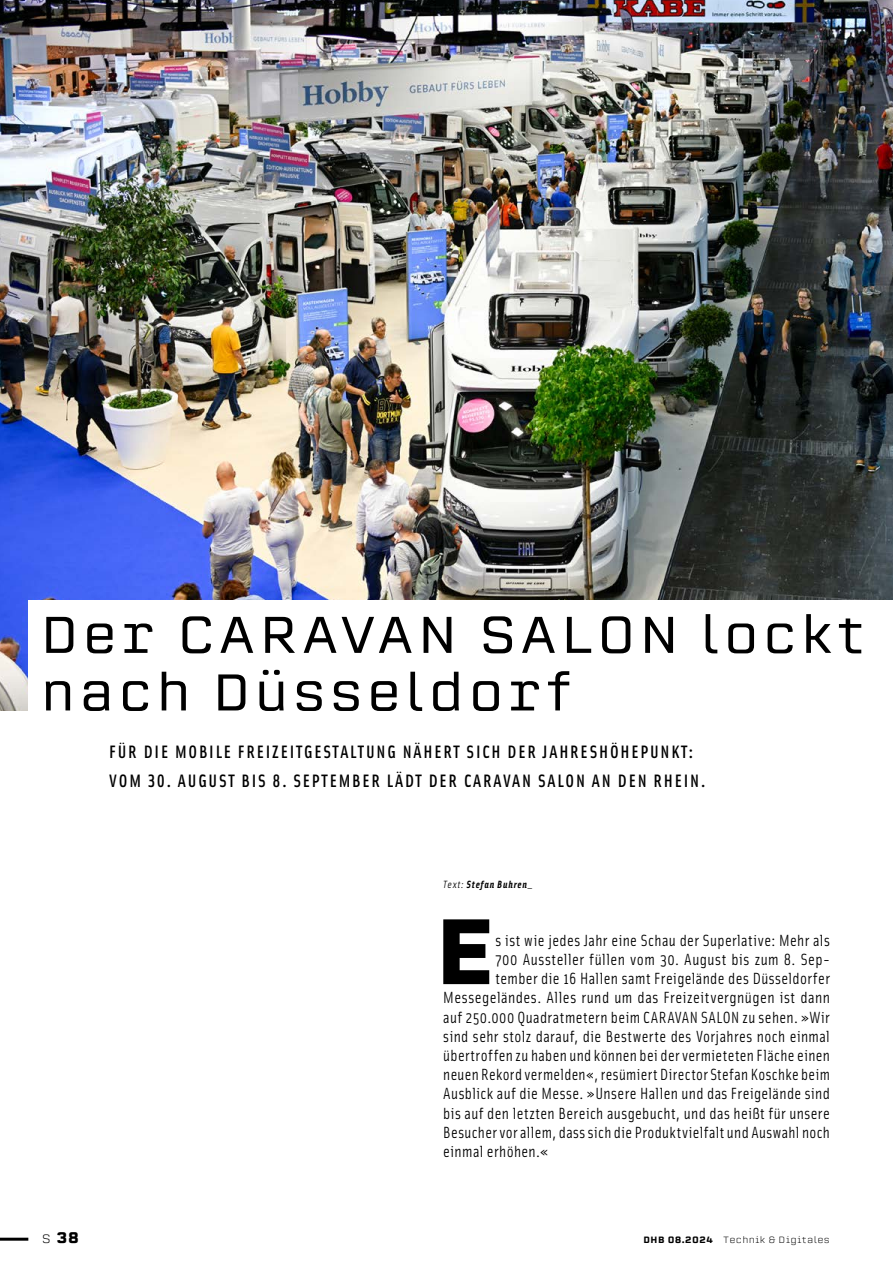
<style>
.page{position:relative;width:893px;height:1263px;background:#fff}
.page>*{position:absolute;margin:0;border:0;box-sizing:border-box;transform-origin:0 0}
.t1{font:700 90.75px "Erbaum";color:#000}
.t2{font:51px/57.6px "Erbaum";letter-spacing:.07em;color:#000}
.t3{font:500 18px/28.8px "Solex OT";letter-spacing:.1em;color:#000}
.t4{font:16.2px "Solex OT";letter-spacing:.025em;color:#000}
.t5{font:700 15px "Erbaum";color:#000}
.t6{font:italic 700 10.5px "Solex OT";letter-spacing:.075em;color:#000}
.t7{font:300 9px "Erbaum";letter-spacing:.03em;color:#000}
.s1{font-weight:400}
.s2{font-weight:300;font-size:12px}
.s3{font-weight:500}
</style>
<div class="page">
<hr style="left:0;top:1238px;width:28px;height:3px;background:#000">
<img style="left:0;top:0;width:893px;height:710px">
<div style="left:28px;top:601px;width:865px;height:129px;background:#fff"></div>
<h2 class="t2" style="left:40px;top:605px;width:826px">Der CARAVAN SALON lockt nach Düsseldorf</h2>
<p class="t3" style="left:109px;top:737px;width:598px">FÜR DIE MOBILE FREIZEITGESTALTUNG NÄHERT SICH DER JAHRESHÖHEPUNKT:<br>VOM 30. AUGUST BIS 8. SEPTEMBER LÄDT DER CARAVAN SALON AN DEN RHEIN.</p>
<p class="t6" style="left:443px;top:878px;width:91px"><span class="s1">Text:</span> Stefan Buhren_</p>
<h1 class="t1" style="left:435px;top:886px;width:60px">E</h1>
<p class="t4" style="left:495px;top:930px;width:336px">s ist wie jedes Jahr eine Schau der Superlative: Mehr als</p>
<p class="t4" style="left:495px;top:949px;width:336px">700 Aussteller füllen vom 30. August bis zum 8. Sep-</p>
<p class="t4" style="left:495px;top:968px;width:336px">tember die 16 Hallen samt Freigelände des Düsseldorfer</p>
<p class="t4" style="left:443px;top:987px;width:388px">Messegeländes. Alles rund um das Freizeitvergnügen ist dann</p>
<p class="t4" style="left:443px;top:1006px;width:388px">auf 250.000 Quadratmetern beim CARAVAN SALON zu sehen. »Wir</p>
<p class="t4" style="left:443px;top:1026px;width:388px">sind sehr stolz darauf, die Bestwerte des Vorjahres noch einmal</p>
<p class="t4" style="left:443px;top:1045px;width:388px">übertroffen zu haben und können bei der vermieteten Fläche einen</p>
<p class="t4" style="left:443px;top:1064px;width:388px">neuen Rekord vermelden«, resümiert Director Stefan Koschke beim</p>
<p class="t4" style="left:443px;top:1083px;width:388px">Ausblick auf die Messe. »Unsere Hallen und das Freigelände sind</p>
<p class="t4" style="left:443px;top:1102px;width:388px">bis auf den letzten Bereich ausgebucht, und das heißt für unsere</p>
<p class="t4" style="left:443px;top:1122px;width:388px">Besucher vor allem, dass sich die Produktvielfalt und Auswahl noch</p>
<p class="t4" style="left:443px;top:1141px;width:106px">einmal erhöhen.«</p>
<p class="t5" style="left:42px;top:1227px;width:38px"><span class="s2">S</span> 38</p>
<p class="t7" style="left:643px;top:1234px;width:188px"><span class="s3">DHB 08.2024</span> Technik &amp; Digitales</p>
</div>
